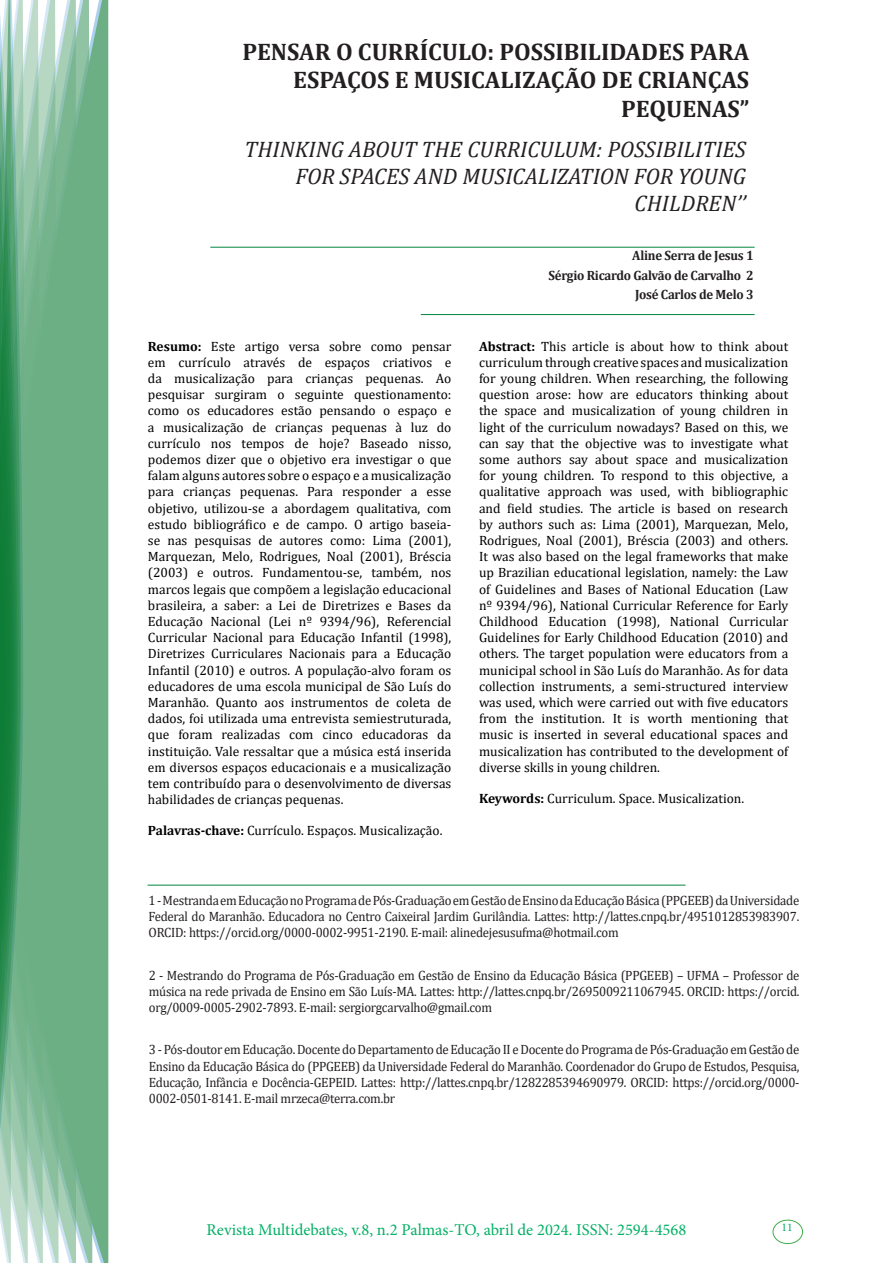
<style>
.page{position:relative;width:893px;height:1263px;background:#fff}
.page>*{position:absolute;margin:0;border:0;box-sizing:border-box;transform-origin:0 0}
.Titulo{font:700 24px/28.8px "Cambria";color:#231f20;text-align:right}
.Titulo_Ingles{font:italic 22.5px/27px "Cambria";color:#231f20;text-align:right}
.t1{font:16.5px "Minion Pro";color:#00b064}
.No_Spacing{font:13.5px/16.2px "Cambria";color:#000;text-align:justify}
.Currículo{font:13.5px/16.2px "Cambria";letter-spacing:-.02em;color:#231f20;text-align:justify;scale:.95 1}
.Autores{font:700 13.5px "Cambria";letter-spacing:-.02em;color:#231f20;scale:.95 1}
.t2{font:11.7px "Minion Pro";color:#00b064}
.s1{font-weight:700}
</style>
<div class="page">
<div style="left:95px;top:0;width:14px;height:1263px;background:#6caf84"></div>
<svg style="left:79px;top:0;width:16px;height:1263px;background:#71b289"></svg>
<svg style="left:62px;top:0;width:17px;height:1263px;background:#75b48c"></svg>
<svg style="left:45px;top:0;width:17px;height:1263px;background:#7cb792"></svg>
<svg style="left:30px;top:0;width:15px;height:1263px;background:#80ba96"></svg>
<svg style="left:0;top:0;width:30px;height:1263px;background:#61a97f"></svg>
<div style="left:772px;top:1219px;width:31px;height:25px;border:1px solid #40ae49;border-radius:50%"></div>
<hr style="left:148px;top:885px;width:537px;height:1px;background:#008540">
<hr style="left:210px;top:247px;width:545px;height:1px;background:#008540">
<hr style="left:421px;top:314px;width:334px;height:1px;background:#008540">
<p class="Titulo" style="left:242px;top:36px;width:508px">PENSAR O CURRÍCULO: POSSIBILIDADES PARA<br>ESPAÇOS E MUSICALIZAÇÃO DE CRIANÇAS<br>PEQUENAS”</p>
<p class="Titulo_Ingles" style="left:245px;top:135px;width:503px">THINKING ABOUT THE CURRICULUM: POSSIBILITIES<br>FOR SPACES AND MUSICALIZATION FOR YOUNG<br>CHILDREN’’</p>
<p class="Autores" style="left:632px;top:246px;width:129px">Aline Serra de Jesus 1</p>
<p class="Autores" style="left:548px;top:266px;width:218px">Sérgio Ricardo Galvão de Carvalho 2</p>
<p class="Autores" style="left:635px;top:285px;width:126px">José Carlos de Melo 3</p>
<p class="No_Spacing" style="left:148px;top:338px;width:305px"><span class="s1">Resumo:</span> Este artigo versa sobre como pensar em currículo através de espaços criativos e da musicalização para crianças pequenas. Ao pesquisar surgiram o seguinte questionamento: como os educadores estão pensando o espaço e a musicalização de crianças pequenas à luz do currículo nos tempos de hoje? Baseado nisso, podemos dizer que o objetivo era investigar o que falam alguns autores sobre o espaço e a musicalização para crianças pequenas. Para responder a esse objetivo, utilizou-se a abordagem qualitativa, com estudo bibliográfico e de campo. O artigo baseia&shy;se nas pesquisas de autores como: Lima (2001), Marquezan, Melo, Rodrigues, Noal (2001), Bréscia (2003) e outros. Fundamentou-se, também, nos marcos legais que compõem a legislação educacional brasileira, a saber: a Lei de Diretrizes e Bases da Educação Nacional (Lei nº 9394/96), Referencial Curricular Nacional para Educação Infantil (1998), Diretrizes Curriculares Nacionais para a Educação Infantil (2010) e outros. A população-alvo foram os educadores de uma escola municipal de São Luís do Maranhão. Quanto aos instrumentos de coleta de dados, foi utilizada uma entrevista semiestruturada, que foram realizadas com cinco educadoras da instituição. Vale ressaltar que a música está inserida em diversos espaços educacionais e a musicalização tem contribuído para o desenvolvimento de diversas habilidades de crianças pequenas.</p>
<p class="No_Spacing" style="left:148px;top:823px;width:296px"><span class="s1">Palavras-chave:</span> Currículo. Espaços. Musicalização.</p>
<p class="No_Spacing" style="left:479px;top:338px;width:311px"><span class="s1">Abstract:</span> This article is about how to think about curriculum through creative spaces and musicalization for young children. When researching, the following question arose: how are educators thinking about the space and musicalization of young children in light of the curriculum nowadays? Based on this, we can say that the objective was to investigate what some authors say about space and musicalization for young children. To respond to this objective, a qualitative approach was used, with bibliographic and field studies. The article is based on research by authors such as: Lima (2001), Marquezan, Melo, Rodrigues, Noal (2001), Bréscia (2003) and others.<br>It was also based on the legal frameworks that make up Brazilian educational legislation, namely: the Law of Guidelines and Bases of National Education (Law nº 9394/96), National Curricular Reference for Early Childhood Education (1998), National Curricular Guidelines for Early Childhood Education (2010) and others. The target population were educators from a municipal school in São Luís do Maranhão. As for data collection instruments, a semi-structured interview was used, which were carried out with five educators from the institution. It is worth mentioning that music is inserted in several educational spaces and musicalization has contributed to the development of diverse skills in young children.</p>
<p class="No_Spacing" style="left:479px;top:790px;width:267px"><span class="s1">Keywords:</span> Curriculum. Space. Musicalization.</p>
<p class="Currículo" style="left:149px;top:892px;width:686px">1 - Mestranda em Educação no Programa de Pós-Graduação em Gestão de Ensino da Educação Básica (PPGEEB) da Universidade Federal do Maranhão. Educadora no Centro Caixeiral Jardim Gurilândia. Lattes: http://lattes.cnpq.br/4951012853983907.<br>ORCID: https://orcid.org/0000-0002-9951-2190. E-mail: alinedejesusufma@hotmail.com</p>
<p class="Currículo" style="left:149px;top:967px;width:686px">2 - Mestrando do Programa de Pós-Graduação em Gestão de Ensino da Educação Básica (PPGEEB) – UFMA – Professor de música na rede privada de Ensino em São Luís-MA. Lattes: http://lattes.cnpq.br/2695009211067945. ORCID: https://orcid. org/0009-0005-2902-7893. E-mail: sergiorgcarvalho@gmail.com</p>
<p class="Currículo" style="left:149px;top:1042px;width:686px">3 - Pós-doutor em Educação. Docente do Departamento de Educação II e Docente do Programa de Pós-Graduação em Gestão de Ensino da Educação Básica do (PPGEEB) da Universidade Federal do Maranhão. Coordenador do Grupo de Estudos, Pesquisa, Educação, Infância e Docência-GEPEID. Lattes: http://lattes.cnpq.br/1282285394690979. ORCID: https://orcid.org/0000- 0002-0501-8141. E-mail mrzeca@terra.com.br</p>
<p class="t1" style="left:207px;top:1218px;width:481px">Revista Multidebates, v.8, n.2 Palmas-TO, abril de 2024. ISSN: 2594-4568</p>
<p class="t2" style="left:781px;top:1219px;width:13px">11</p>
</div>
